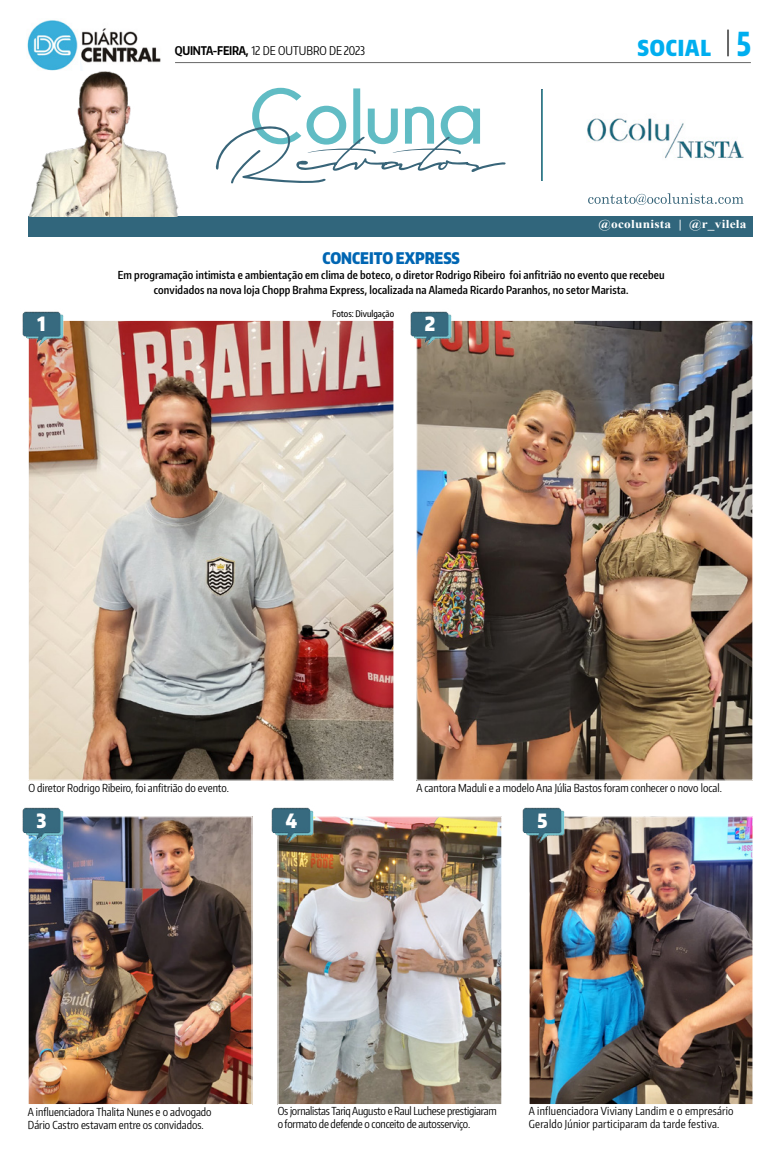
<style>
.page{position:relative;width:780px;height:1163px;background:#fff}
.page>*{position:absolute;margin:0;border:0;box-sizing:border-box;transform-origin:0 0}
.t1{font:900 22px "Encode Sans Compressed";letter-spacing:.04em;color:#00aeef}
.t2{font:900 19.7px "Encode Sans Narrow";color:#fff;scale:.87 1}
.t3{font:900 16px "Encode Sans Compressed";color:#0066b3}
.t4{font:700 12px "Encode Sans Compressed";letter-spacing:-.02em;color:#000}
.t5{font:700 12px "Times New Roman";letter-spacing:.02em;color:#fff;scale:1.11 1}
.t6{font:12px "Encode Sans Compressed";letter-spacing:-.02em;color:#000}
.t7{font:600 11px/14.7px "Encode Sans Compressed";letter-spacing:.015em;color:#000;text-align:center}
.t8{font:11px/13px "Encode Sans Compressed";color:#000}
.t9{font:11px/13px "Encode Sans Compressed";letter-spacing:-.02em;color:#000}
.t10{font:11px/13px "Encode Sans Compressed";letter-spacing:.02em;color:#000}
.t11{font:500 9px "Encode Sans Compressed";color:#000}
.s1{font-weight:400}
.s2{font-weight:800;font-size:33px}
</style>
<div class="page">
<hr style="left:175px;top:62px;width:575px;height:1px;background:#000">
<hr style="left:727px;top:30px;width:2px;height:26px;background:#000">
<img style="left:30px;top:322px;width:362px;height:456px">
<img style="left:30px;top:818px;width:220px;height:284px">
<img style="left:531px;top:818px;width:220px;height:284px">
<div style="left:529px;top:816px;width:224px;height:288px;border:1px solid #fff"></div>
<img style="left:280px;top:818px;width:220px;height:284px">
<div style="left:278px;top:816px;width:224px;height:288px;border:1px solid #fff"></div>
<img style="left:418px;top:322px;width:333px;height:456px">
<img style="left:22px;top:311px;width:43px;height:38px">
<img style="left:22px;top:807px;width:43px;height:38px">
<img style="left:522px;top:807px;width:43px;height:38px">
<img style="left:271px;top:807px;width:43px;height:38px">
<img style="left:410px;top:311px;width:43px;height:38px">
<img style="left:195px;top:87px;width:558px;height:130px">
<img style="left:541px;top:89px;width:2px;height:92px">
<div style="left:28px;top:217px;width:725px;height:20px;background:#31667c"></div>
<img style="left:28px;top:70px;width:160px;height:147px">
<img style="left:81px;top:28px;width:80px;height:35px">
<img style="left:27px;top:20px;width:52px;height:51px">
<p class="t4" style="left:175px;top:43px;width:139px">QUINTA-FEIRA, <span class="s1">12 de outubro</span></p>
<p class="t6" style="left:329px;top:43px;width:37px">DE 2023</p>
<p class="t1" style="left:637px;top:33px;width:115px">SOCIAL <span class="s2">5</span></p>
<p class="t5" style="left:598px;top:215px;width:135px">@ocolunista | @r_vilela</p>
<p class="t2" style="left:37px;top:311px;width:11px">1</p>
<p class="t3" style="left:322px;top:248px;width:139px">CONCEITO EXPRESS</p>
<p class="t7" style="left:118px;top:267px;width:548px">Em programação intimista e ambientação em clima de boteco, o diretor Rodrigo Ribeiro foi anfitrião no evento que recebeu convidados na nova loja Chopp Brahma Express, localizada na Alameda Ricardo Paranhos, no setor Marista.</p>
<p class="t11" style="left:332px;top:308px;width:63px">Fotos: Divulgação</p>
<p class="t2" style="left:425px;top:311px;width:14px">2</p>
<p class="t8" style="left:28px;top:780px;width:202px">O diretor Rodrigo Ribeiro, foi anfitrião do evento.</p>
<p class="t8" style="left:416px;top:780px;width:307px">A cantora Maduli e a modelo Ana Júlia Bastos foram conhecer o novo local.</p>
<p class="t2" style="left:37px;top:807px;width:13px">3</p>
<p class="t2" style="left:286px;top:807px;width:15px">4</p>
<p class="t2" style="left:537px;top:807px;width:13px">5</p>
<p class="t8" style="left:28px;top:1104px;width:185px">A influenciadora Thalita Nunes e o advogado<br>Dário Castro estavam entre os convidados.</p>
<p class="t9" style="left:278px;top:1103px;width:221px">Os jornalistas Tariq Augusto e Raul Luchese prestigiaram o formato de defende o conceito de autosserviço.</p>
<p class="t10" style="left:529px;top:1103px;width:206px">A influenciadora Viviany Landim e o empresário<br>Geraldo Júnior participaram da tarde festiva.</p>
</div>
